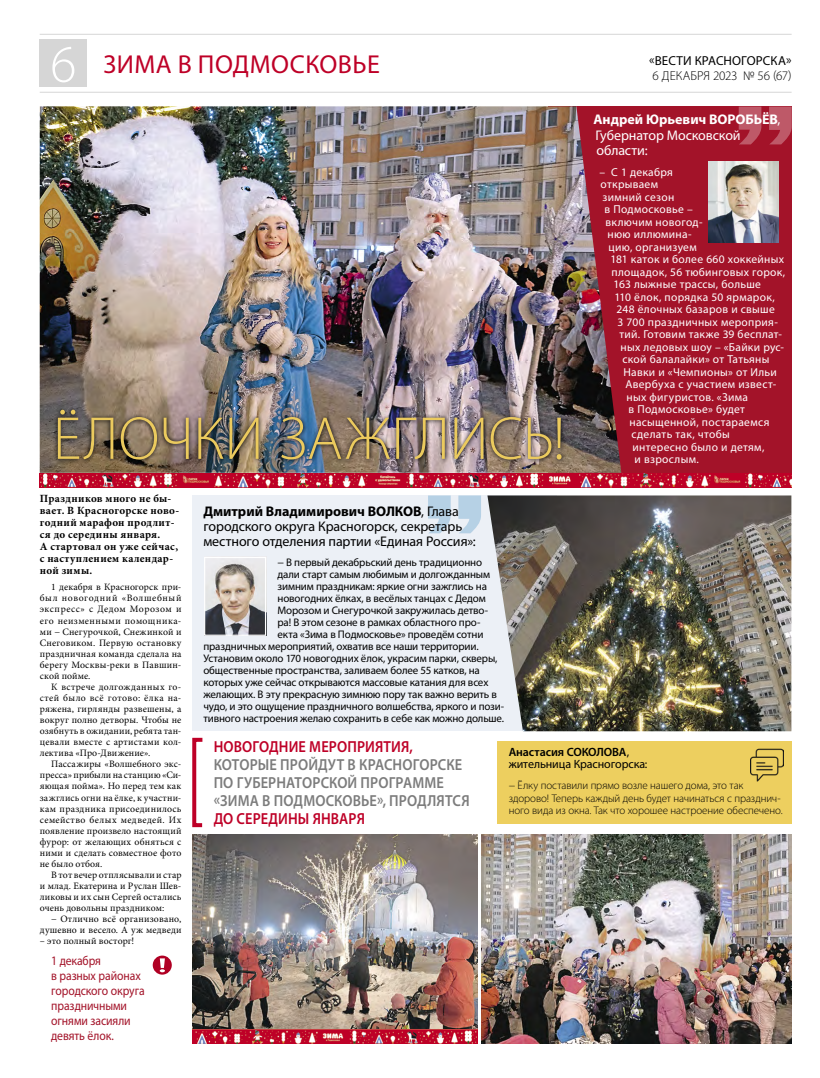
<style>
.page{position:relative;width:820px;height:1078px;background:#fff}
.page>*{position:absolute;margin:0;border:0;box-sizing:border-box;transform-origin:0 0}
.t1{font:300 61px "Myriad Pro";color:#ebca5e}
.t2{font:300 53px "Myriad Pro";color:#fff}
.t3{font:26px "Myriad Pro";letter-spacing:.02em;color:#be0027}
.t4{font:600 16px/18px "Myriad Pro";letter-spacing:.01em;color:#7c7c7c;scale:.9 1}
.t5{font:600 16px "Myriad Pro";letter-spacing:.01em;color:#be0027;scale:.9 1}
.t6{font:14px/15px "Myriad Pro";letter-spacing:-.01em;color:#000}
.t7{font:14px/15px "Myriad Pro";letter-spacing:-.01em;color:#fff}
.t8{font:13px/15px "Myriad Pro";letter-spacing:-.01em;color:#a31329;scale:.9 1}
.t9{font:13px "Myriad Pro";letter-spacing:.01em;color:#000}
.t10{font:300 13px "Myriad Pro";letter-spacing:-.005em;color:#000}
.t11{font:12px/12px "Myriad Pro";letter-spacing:-.01em;color:#000}
.t12{font:11.5px "Myriad Pro";letter-spacing:.025em;color:#fff}
.t13{font:11px "Myriad Pro";letter-spacing:-.015em;color:#000}
.t14{font:300 11px/12px "Myriad Pro";letter-spacing:-.01em;color:#000}
.t15{font:700 11px/12px "Minion Pro";letter-spacing:.03em;color:#000}
.t16{font:9.8px/11.1px "Minion Pro";letter-spacing:.015em;color:#000;text-align:justify}
.s1{font-weight:700}
.s2{font-weight:600}
</style>
<div class="page">
<hr style="left:40px;top:92px;width:751px;height:1px;background:#d6d6d6">
<hr style="left:40px;top:34px;width:751px;height:1px;background:#d6d6d6">
<div style="left:40px;top:40px;width:47px;height:47px;background:#d6d6d6"></div>
<div style="left:192px;top:495px;width:364px;height:236px;background:#ecf0f6"></div>
<div style="left:548px;top:106px;width:243px;height:366px;background:#a31329"></div>
<div style="left:192px;top:737px;width:12px;height:90px;border:4px solid #be0027"></div>
<img style="left:40px;top:106px;width:581px;height:366px">
<svg style="left:738px;top:106px;width:53px;height:38px"></svg>
<img style="left:40px;top:473px;width:751px;height:14px">
<img style="left:53px;top:405px;width:513px;height:58px">
<img style="left:487px;top:495px;width:304px;height:236px">
<img style="left:481px;top:834px;width:310px;height:208px">
<div style="left:497px;top:741px;width:294px;height:82px;background:#edcf5f"></div>
<img style="left:750px;top:748px;width:33px;height:32px">
<img style="left:192px;top:834px;width:285px;height:208px">
<svg style="left:153px;top:955px;width:19px;height:19px"></svg>
<img style="left:708px;top:161px;width:70px;height:81px">
<svg style="left:428px;top:495px;width:53px;height:38px"></svg>
<img style="left:206px;top:559px;width:58px;height:74px">
<div style="left:204px;top:556px;width:62px;height:79px;border:1px solid #fff"></div>
<h2 class="t2" style="left:50px;top:32px;width:27px">6</h2>
<h3 class="t9" style="left:649px;top:53px;width:144px">«ВЕСТИ КРАСНОГОРСКА»</h3>
<h3 class="t3" style="left:103px;top:48px;width:278px">ЗИМА В ПОДМОСКОВЬЕ</h3>
<h3 class="t10" style="left:652px;top:68px;width:140px">6 ДЕКАБРЯ 2023 № 56 (67)</h3>
<h1 class="t1" style="left:53px;top:401px;width:514px">ЁЛОЧКИ ЗАЖГЛИСЬ!</h1>
<h3 class="t7" style="left:593px;top:112px;width:188px"><span class="s1">Андрей Юрьевич ВОРОБЬЁВ</span>,<br>Губернатор Московской области:</h3>
<p class="t12" style="left:599px;top:164px;width:75px">– С 1 декабря</p>
<p class="t12" style="left:600px;top:177px;width:59px">открываем</p>
<p class="t12" style="left:602px;top:189px;width:73px">зимний сезон</p>
<p class="t12" style="left:604px;top:202px;width:90px">в Подмосковье –</p>
<p class="t12" style="left:605px;top:214px;width:98px">включим новогод-</p>
<p class="t12" style="left:607px;top:227px;width:85px">нюю иллюмина-</p>
<p class="t12" style="left:608px;top:239px;width:90px">цию, организуем</p>
<p class="t12" style="left:610px;top:252px;width:175px">181 каток и более 660 хоккейных</p>
<p class="t12" style="left:611px;top:264px;width:175px">площадок, 56 тюбинговых горок,</p>
<p class="t12" style="left:613px;top:277px;width:149px">163 лыжные трассы, больше</p>
<p class="t12" style="left:614px;top:289px;width:162px">110 ёлок, порядка 50 ярмарок,</p>
<p class="t12" style="left:616px;top:302px;width:160px">248 ёлочных базаров и свыше</p>
<p class="t12" style="left:617px;top:314px;width:162px">3 700 праздничных мероприя-</p>
<p class="t12" style="left:619px;top:327px;width:164px">тий. Готовим также 39 бесплат-</p>
<p class="t12" style="left:620px;top:339px;width:165px">ных ледовых шоу – «Байки рус-</p>
<p class="t12" style="left:622px;top:352px;width:148px">ской балалайки» от Татьяны</p>
<p class="t12" style="left:623px;top:364px;width:155px">Навки и «Чемпионы» от Ильи</p>
<p class="t12" style="left:625px;top:377px;width:152px">Авербуха с участием извест-</p>
<p class="t12" style="left:626px;top:389px;width:123px">ных фигуристов. «Зима</p>
<p class="t12" style="left:628px;top:402px;width:118px">в Подмосковье» будет</p>
<p class="t12" style="left:629px;top:414px;width:141px">насыщенной, постараемся</p>
<p class="t12" style="left:631px;top:427px;width:100px">сделать так, чтобы</p>
<p class="t12" style="left:632px;top:439px;width:133px">интересно было и детям,</p>
<p class="t12" style="left:634px;top:452px;width:66px">и взрослым.</p>
<p class="t15" style="left:40px;top:492px;width:141px">Праздников много не бы&shy;вает. В Красногорске ново&shy;годний марафон продлит&shy;ся до середины января.<br>А стартовал он уже сейчас, с наступлением календар&shy;ной зимы.</p>
<p class="t16" style="left:40px;top:581px;width:143px;text-indent:11px">1 декабря в Красногорск при&shy;был новогодний «Волшебный экспресс» с Дедом Морозом и его неизменными помощника&shy;ми − Снегурочкой, Снежинкой и Снеговиком. Первую остановку праздничная команда сделала на берегу Москвы-реки в Павшин&shy;ской пойме.</p>
<p class="t16" style="left:40px;top:681px;width:143px;text-indent:11px">К встрече долгожданных го&shy;стей было всё готово: ёлка на&shy;ряжена, гирлянды развешены, а вокруг полно детворы. Чтобы не озябнуть в ожидании, ребята тан&shy;цевали вместе с артистами кол&shy;лектива «Про-Движение».</p>
<p class="t16" style="left:40px;top:758px;width:143px;text-indent:11px">Пассажиры «Волшебного экс&shy;пресса» прибыли на станцию «Си&shy;яющая пойма». Но перед тем как зажглись огни на ёлке, к участни&shy;кам праздника присоединилось семейство белых медведей. Их появление произвело настоящий фурор: от желающих обняться с ними и сделать совместное фото не было отбоя.</p>
<p class="t16" style="left:40px;top:869px;width:143px;text-indent:11px">В тот вечер отплясывали и стар и млад. Екатерина и Руслан Шев&shy;ликовы и их сын Сергей остались очень довольны праздником:</p>
<p class="t16" style="left:40px;top:913px;width:143px;text-align:right">− Отлично всё организовано, душевно и весело. А уж медведи</p>
<p class="t16" style="left:40px;top:935px;width:96px">– это полный восторг!</p>
<h3 class="t8" style="left:51px;top:952px;width:105px">1 декабря<br>в разных районах городского округа праздничными огнями засияли девять ёлок.</h3>
<h3 class="t6" style="left:203px;top:503px;width:274px"><span class="s1">Дмитрий Владимирович ВОЛКОВ</span>, Глава городского округа Красногорск, секретарь местного отделения партии «Единая Россия»:</h3>
<p class="t13" style="left:277px;top:555px;width:206px">− В первый декабрьский день традиционно</p>
<p class="t13" style="left:277px;top:567px;width:214px">дали старт самым любимым и долгожданным</p>
<p class="t13" style="left:277px;top:579px;width:211px">зимним праздникам: яркие огни зажглись на</p>
<p class="t13" style="left:277px;top:591px;width:210px">новогодних ёлках, в весёлых танцах с Дедом</p>
<p class="t13" style="left:277px;top:603px;width:212px">Морозом и Снегурочкой закружилась детво-</p>
<p class="t13" style="left:277px;top:615px;width:204px">ра! В этом сезоне в рамках областного про-</p>
<p class="t13" style="left:277px;top:627px;width:207px">екта «Зима в Подмосковье» проведём сотни</p>
<p class="t13" style="left:203px;top:639px;width:277px">праздничных мероприятий, охватив все наши территории.</p>
<p class="t13" style="left:203px;top:651px;width:295px">Установим около 170 новогодних ёлок, украсим парки, скверы,</p>
<p class="t13" style="left:203px;top:663px;width:278px">общественные пространства, заливаем более 55 катков, на</p>
<p class="t13" style="left:203px;top:675px;width:286px">которых уже сейчас открываются массовые катания для всех</p>
<p class="t13" style="left:203px;top:687px;width:295px">желающих. В эту прекрасную зимнюю пору так важно верить в</p>
<p class="t13" style="left:203px;top:699px;width:302px">чудо, и это ощущение праздничного волшебства, яркого и пози-</p>
<p class="t13" style="left:203px;top:711px;width:302px">тивного настроения желаю сохранить в себе как можно дольше.</p>
<h3 class="t5" style="left:213px;top:736px;width:223px">НОВОГОДНИЕ МЕРОПРИЯТИЯ,</h3>
<h3 class="t4" style="left:213px;top:754px;width:286px">КОТОРЫЕ ПРОЙДУТ В КРАСНОГОРСКЕ<br>ПО ГУБЕРНАТОРСКОЙ ПРОГРАММЕ «ЗИМА В ПОДМОСКОВЬЕ», ПРОДЛЯТСЯ</h3>
<h3 class="t5" style="left:213px;top:808px;width:170px">ДО СЕРЕДИНЫ ЯНВАРЯ</h3>
<p class="t11" style="left:508px;top:746px;width:140px"><span class="s2">Анастасия СОКОЛОВА</span>, жительница Красногорска:</p>
<p class="t14" style="left:508px;top:779px;width:275px">− Ёлку поставили прямо возле нашего дома, это так здорово! Теперь каждый день будет начинаться с празднич&shy;ного вида из окна. Так что хорошее настроение обеспечено.</p>
</div>
